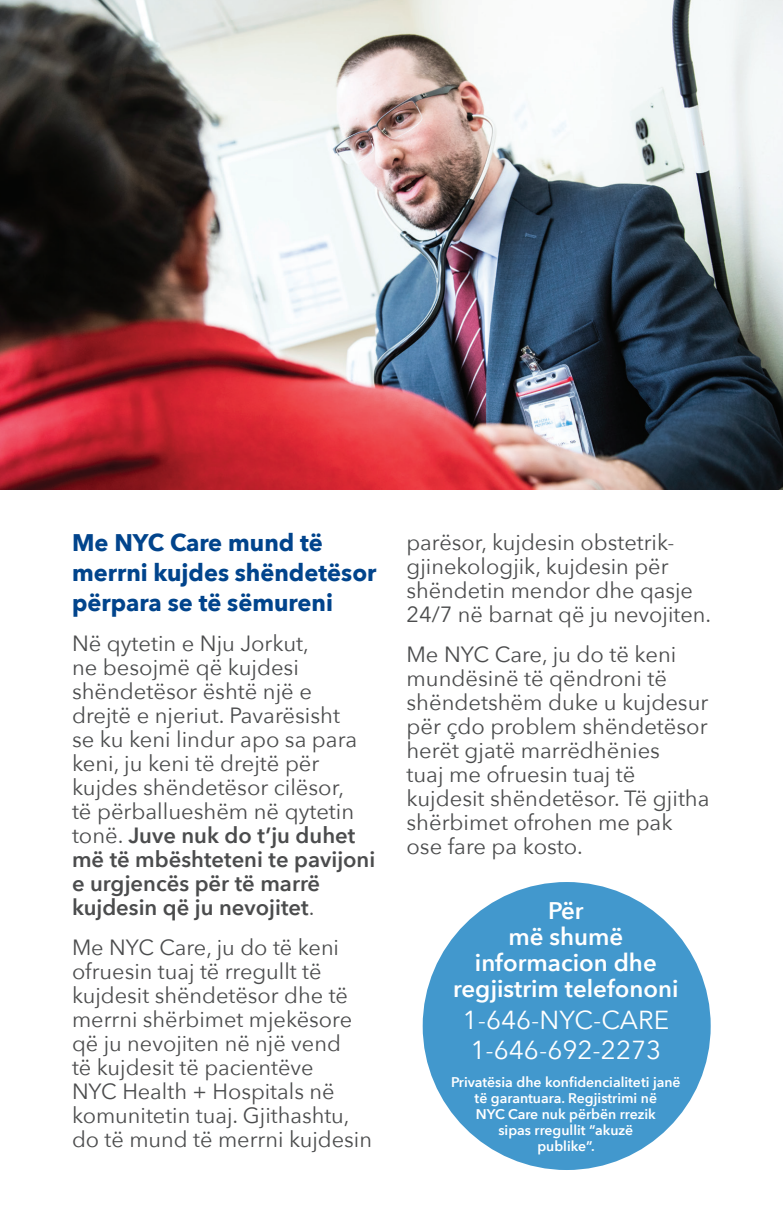
<style>
.page{position:relative;width:783px;height:1224px;background:#fff}
.page>*{position:absolute;margin:0;border:0;box-sizing:border-box;transform-origin:0 0}
.text_subhead{font:26px/30px "Avenir Next";color:#fff;text-align:center}
.text_subhead-2{font:700 24px/30px "Avenir Next";color:#01448c}
.text_subhead-3{font:600 24px/26px "Avenir Next";color:#fff;text-align:center}
.text{font:22px/24px "Avenir Next";color:#4b4c4d}
.text_list{font:600 14px/16px "Avenir Next";color:#fff;text-align:center}
.s1{font-weight:600}
</style>
<div class="page">
<hr style="left:782px;top:0;width:1px;height:1224px;background:#01448c">
<img style="left:0;top:0;width:783px;height:490px">
<div style="left:423px;top:882px;width:288px;height:288px;background:#4298cd;border-radius:50%"></div>
<p class="text_subhead-2" style="left:72px;top:527px;width:306px">Me NYC Care mund të merrni kujdes shëndetësor përpara se të sëmureni</p>
<p class="text" style="left:72px;top:630px;width:305px">Në qytetin e Nju Jorkut,<br>ne besojmë që kujdesi shëndetësor është një e drejtë e njeriut. Pavarësisht<br>se ku keni lindur apo sa para keni, ju keni të drejtë për kujdes shëndetësor cilësor,<br>të përballueshëm në qytetin tonë. <span class="s1">Juve nuk do t’ju duhet më të mbështeteni te pavijoni e urgjencës për të marrë kujdesin që ju nevojitet</span>.</p>
<p class="text" style="left:72px;top:934px;width:302px">Me NYC Care, ju do të keni ofruesin tuaj të rregullt të kujdesit shëndetësor dhe të merrni shërbimet mjekësore që ju nevojiten në një vend<br>të kujdesit të pacientëve<br>NYC Health + Hospitals në komunitetin tuaj. Gjithashtu, do të mund të merrni kujdesin</p>
<p class="text" style="left:406px;top:529px;width:306px">parësor, kujdesin obstetrik&shy;gjinekologjik, kujdesin për shëndetin mendor dhe qasje<br>24/7 në barnat që ju nevojiten.</p>
<p class="text" style="left:406px;top:641px;width:305px">Me NYC Care, ju do të keni mundësinë të qëndroni të shëndetshëm duke u kujdesur për çdo problem shëndetësor herët gjatë marrëdhënies<br>tuaj me ofruesin tuaj të kujdesit shëndetësor. Të gjitha shërbimet ofrohen me pak ose fare pa kosto.</p>
<p class="text_subhead-3" style="left:453px;top:897px;width:227px">Për<br>më shumë informacion dhe regjistrim telefononi</p>
<p class="text_subhead" style="left:463px;top:1003px;width:208px">1-646-NYC-CARE<br>1-646-692-2273</p>
<p class="text_list" style="left:451px;top:1073px;width:231px">Privatësia dhe konfidencialiteti janë të garantuara. Regjistrimi në<br>NYC Care nuk përbën rrezik<br>sipas rregullit “akuzë<br>publike”.</p>
</div>
